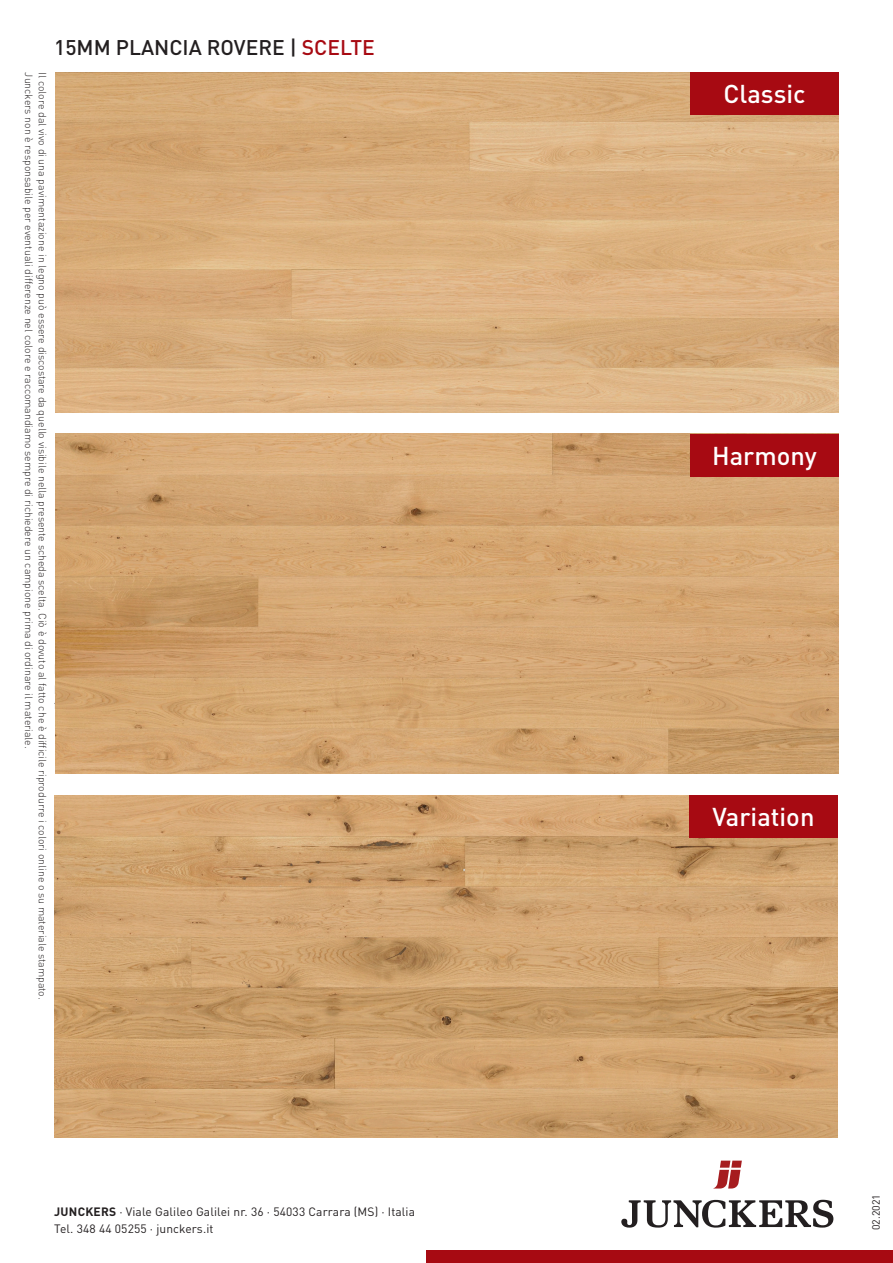
<style>
.page{position:relative;width:893px;height:1263px;background:#fff}
.page>*{position:absolute;margin:0;border:0;box-sizing:border-box;transform-origin:0 0}
.t1{font:500 25.5px "DIN Pro";color:#fff}
.t2{font:500 21px "DIN Pro";color:#231f20}
.t3{font:12px "DIN Pro";letter-spacing:.01em;color:#231f20}
.t4{font:300 10.5px "DIN Pro";color:#231f20}
.t5{font:10.5px "DIN Pro";color:#231f20}
.s1{color:#a70a12}
.s2{font-weight:700}
</style>
<div class="page">
<svg style="left:714px;top:1160px;width:28px;height:28px"></svg>
<svg style="left:621px;top:1200px;width:212px;height:27px"></svg>
<img style="left:54px;top:795px;width:784px;height:342px">
<div style="left:426px;top:1250px;width:467px;height:13px;background:#a70a12"></div>
<img style="left:55px;top:434px;width:784px;height:340px">
<div style="left:690px;top:434px;width:149px;height:42px;background:#a70a12"></div>
<img style="left:55px;top:72px;width:784px;height:340px">
<div style="left:690px;top:72px;width:149px;height:43px;background:#a70a12"></div>
<div style="left:689px;top:795px;width:149px;height:43px;background:#a70a12"></div>
<p class="t4" style="left:37px;top:72px;width:678px;rotate:90deg">Junckers non è responsabile per eventuali differenze nel colore e raccomandiamo sempre di richiedere un campione prima di ordinare il materiale.</p>
<p class="t4" style="left:50px;top:72px;width:929px;rotate:90deg">Il colore dal vivo di una pavimentazione in legno può essere discostare da quello visibile nella presente scheda scelta. Ciò è dovuto al fatto che è difficile riprodurre i colori online o su materiale stampato.</p>
<p class="t2" style="left:54px;top:32px;width:322px">15MM PLANCIA ROVERE | <span class="s1">SCELTE</span></p>
<p class="t3" style="left:54px;top:1203px;width:362px"><span class="s2">JUNCKERS</span> · Viale Galileo Galilei nr. 36 · 54033 Carrara (MS) · Italia</p>
<p class="t3" style="left:54px;top:1219px;width:161px">Tel. 348 44 05255 · junckers.it</p>
<p class="t1" style="left:724px;top:74px;width:83px">Classic</p>
<p class="t1" style="left:712px;top:436px;width:106px">Harmony</p>
<p class="t1" style="left:712px;top:797px;width:103px">Variation</p>
<p class="t5" style="left:868px;top:1230px;width:37px;rotate:-90deg">02.2021</p>
</div>
